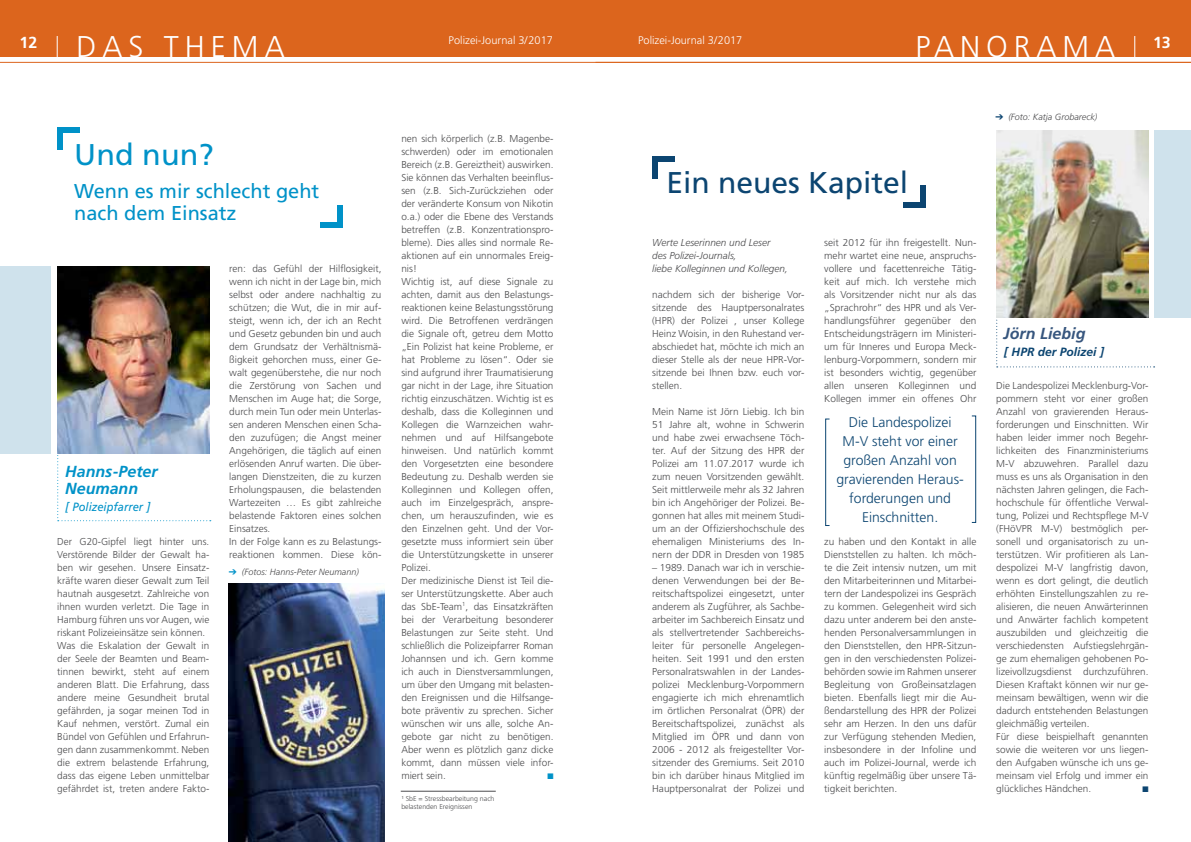
<style>
.page{position:relative;width:1191px;height:842px;background:#fff}
.page>*{position:absolute;margin:0;border:0;box-sizing:border-box;transform-origin:0 0}
.t1{font:300 30px "Frutiger";letter-spacing:.2em;color:#fff}
.t2{font:30px "Frutiger";color:#0c4571}
.t3{font:30px "Frutiger";color:#0092c8}
.t4{font:20px/22px "Frutiger";color:#0092c8}
.t5{font:italic 700 16px/17px "Frutiger";color:#0092c8}
.t6{font:italic 700 16px "Frutiger";color:#37567e}
.t7{font:700 16px "Frutiger";color:#fff}
.t8{font:300 14px/19px "Frutiger";color:#0c4571;text-align:center}
.t9{font:italic 12px "Frutiger";color:#0092c8}
.t10{font:italic 700 12px "Frutiger";color:#0c4571}
.t11{font:300 11px "Frutiger";color:#fff}
.t12{font:300 10px/13px "Frutiger";color:#4c4c4e;text-align:justify}
.t13{font:italic 300 10px/13px "Frutiger";color:#4c4c4e}
.t14{font:italic 300 9px "Frutiger";color:#4c4c4e}
.t15{font:300 7px/8px "Frutiger";color:#4c4c4e}
</style>
<div class="page">
<div style="left:57px;top:128px;width:23px;height:5px;background:#0092c8"></div>
<div style="left:57px;top:128px;width:6px;height:22px;background:#0092c8"></div>
<img style="left:229px;top:583px;width:155px;height:259px">
<hr style="left:401px;top:791px;width:95px;height:1px;background:#4c4c4e">
<div style="left:320px;top:222px;width:23px;height:5px;background:#0092c8"></div>
<div style="left:337px;top:205px;width:6px;height:22px;background:#0092c8"></div>
<svg style="left:996px;top:297px;width:158px;height:70px"></svg>
<div style="left:652px;top:156px;width:23px;height:6px;background:#0c4571"></div>
<div style="left:652px;top:156px;width:6px;height:23px;background:#0c4571"></div>
<img style="left:996px;top:130px;width:152px;height:187px">
<div style="left:1154px;top:130px;width:37px;height:187px;background:#cfe2ec"></div>
<div style="left:825px;top:418px;width:5px;height:108px;border:1px solid #0c4571"></div>
<div style="left:971px;top:415px;width:5px;height:108px;border:1px solid #0c4571"></div>
<div style="left:902px;top:202px;width:23px;height:5px;background:#0c4571"></div>
<div style="left:919px;top:185px;width:6px;height:22px;background:#0c4571"></div>
<svg style="left:57px;top:455px;width:154px;height:66px"></svg>
<div style="left:0;top:266px;width:51px;height:188px;background:#cfe2ec"></div>
<img style="left:57px;top:266px;width:153px;height:188px">
<div style="left:0;top:0;width:1191px;height:57px;background:#dc651d"></div>
<svg style="left:57px;top:36px;width:1px;height:21px"></svg>
<svg style="left:1134px;top:36px;width:1px;height:21px"></svg>
<hr style="left:0;top:62px;width:1191px;height:1px;background:#dc651d">
<h3 class="t7" style="left:19px;top:36px;width:19px">12</h3>
<h1 class="t1" style="left:77px;top:34px;width:210px">DAS THEMA</h1>
<p class="t11" style="left:448px;top:36px;width:106px">Polizei-Journal 3/2017</p>
<p class="t11" style="left:638px;top:36px;width:106px">Polizei-Journal 3/2017</p>
<h1 class="t1" style="left:915px;top:34px;width:201px">PANORAMA</h1>
<h3 class="t7" style="left:1153px;top:36px;width:19px">13</h3>
<h1 class="t3" style="left:74px;top:143px;width:141px">Und nun?</h1>
<h2 class="t4" style="left:74px;top:182px;width:247px">Wenn es mir schlecht geht nach dem Einsatz</h2>
<h3 class="t5" style="left:65px;top:465px;width:94px">Hanns-Peter<br>Neumann</h3>
<p class="t9" style="left:65px;top:502px;width:87px">[ Polizeipfarrer ]</p>
<p class="t12" style="left:57px;top:536px;width:154px;text-align:left">Der G20-Gipfel liegt hinter uns.<br>Verstörende Bilder der Gewalt ha&shy;ben wir gesehen. Unsere Einsatz&shy;kräfte waren dieser Gewalt zum Teil hautnah ausgesetzt. Zahlreiche von ihnen wurden verletzt. Die Tage in Hamburg führen uns vor Augen, wie riskant Polizeieinsätze sein können.<br>Was die Eskalation der Gewalt in der Seele der Beamten und Beam&shy;tinnen bewirkt, steht auf einem anderen Blatt. Die Erfahrung, dass andere meine Gesundheit brutal gefährden, ja sogar meinen Tod in Kauf nehmen, verstört. Zumal ein Bündel von Gefühlen und Erfahrun&shy;gen dann zusammenkommt. Neben die extrem belastende Erfahrung, dass das eigene Leben unmittelbar gefährdet ist, treten andere Fakto-</p>
<p class="t12" style="left:229px;top:263px;width:154px;text-align:left">ren: das Gefühl der Hilflosigkeit, wenn ich nicht in der Lage bin, mich selbst oder andere nachhaltig zu schützen; die Wut, die in mir auf&shy;steigt, wenn ich, der ich an Recht und Gesetz gebunden bin und auch dem Grundsatz der Verhältnismä&shy;ßigkeit gehorchen muss, einer Ge&shy;walt gegenüberstehe, die nur noch die Zerstörung von Sachen und<br>Menschen im Auge hat; die Sorge, durch mein Tun oder mein Unterlas&shy;sen anderen Menschen einen Scha&shy;den zuzufügen; die Angst meiner<br>Angehörigen, die täglich auf einen erlösenden Anruf warten. Die über&shy;langen Dienstzeiten, die zu kurzen<br>Erholungspausen, die belastenden<br>Wartezeiten … Es gibt zahlreiche belastende Faktoren eines solchen<br>Einsatzes.<br>In der Folge kann es zu Belastungs&shy;reaktionen kommen. Diese kön-</p>
<p class="t14" style="left:242px;top:569px;width:119px">(Fotos: Hanns-Peter Neumann)</p>
<p class="t12" style="left:401px;top:133px;width:154px;text-align:left">nen sich körperlich (z.B. Magenbe&shy;schwerden) oder im emotionalen<br>Bereich (z.B. Gereiztheit) auswirken.<br>Sie können das Verhalten beeinflus&shy;sen (z.B. Sich-Zurückziehen oder der veränderte Konsum von Nikotin o.a.) oder die Ebene des Verstands betreffen (z.B. Konzentrationspro&shy;bleme). Dies alles sind normale Re&shy;aktionen auf ein unnormales Ereig&shy;nis!<br>Wichtig ist, auf diese Signale zu achten, damit aus den Belastungs&shy;reaktionen keine Belastungsstörung wird. Die Betroffenen verdrängen die Signale oft, getreu dem Motto „Ein Polizist hat keine Probleme, er hat Probleme zu lösen“. Oder sie sind aufgrund ihrer Traumatisierung gar nicht in der Lage, ihre Situation richtig einzuschätzen. Wichtig ist es deshalb, dass die Kolleginnen und<br>Kollegen die Warnzeichen wahr&shy;nehmen und auf Hilfsangebote hinweisen. Und natürlich kommt den Vorgesetzten eine besondere<br>Bedeutung zu. Deshalb werden sie<br>Kolleginnen und Kollegen offen, auch im Einzelgespräch, anspre&shy;chen, um herauszufinden, wie es den Einzelnen geht. Und der Vor&shy;gesetzte muss informiert sein über die Unterstützungskette in unserer<br>Polizei.<br>Der medizinische Dienst ist Teil die&shy;ser Unterstützungskette. Aber auch das SbE-Team<sup>1</sup>, das Einsatzkräften bei der Verarbeitung besonderer<br>Belastungen zur Seite steht. Und schließlich die Polizeipfarrer Roman<br>Johannsen und ich. Gern komme ich auch in Dienstversammlungen, um über den Umgang mit belasten&shy;den Ereignissen und die Hilfsange&shy;bote präventiv zu sprechen. Sicher wünschen wir uns alle, solche An&shy;gebote gar nicht zu benötigen.<br>Aber wenn es plötzlich ganz dicke kommt, dann müssen viele infor&shy;miert sein.</p>
<p class="t15" style="left:401px;top:795px;width:94px">¹ SbE = Stressbearbeitung nach belastenden Ereignissen</p>
<h1 class="t2" style="left:666px;top:171px;width:243px">Ein neues Kapitel</h1>
<p class="t13" style="left:652px;top:237px;width:137px">Werte Leserinnen und Leser<br>des Polizei-Journals,<br>liebe Kolleginnen und Kollegen,</p>
<p class="t12" style="left:652px;top:289px;width:154px">nachdem sich der bisherige Vor&shy;sitzende des Hauptpersonalrates (HPR) der Polizei , unser Kollege Heinz Woisin, in den Ruhestand ver&shy;abschiedet hat, möchte ich mich an dieser Stelle als der neue HPR-Vor&shy;sitzende bei Ihnen bzw. euch vor&shy;stellen.</p>
<p class="t12" style="left:652px;top:406px;width:154px">Mein Name ist Jörn Liebig. Ich bin 51 Jahre alt, wohne in Schwerin und habe zwei erwachsene Töch&shy;ter. Auf der Sitzung des HPR der Polizei am 11.07.2017 wurde ich zum neuen Vorsitzenden gewählt.<br>Seit mittlerweile mehr als 32 Jahren bin ich Angehöriger der Polizei. Be&shy;gonnen hat alles mit meinem Studi&shy;um an der Offiziershochschule des ehemaligen Ministeriums des In&shy;nern der DDR in Dresden von 1985</p>
<p class="t12" style="left:652px;top:562px;width:154px">– 1989. Danach war ich in verschie&shy;denen Verwendungen bei der Be&shy;reitschaftspolizei eingesetzt, unter anderem als Zugführer, als Sachbe&shy;arbeiter im Sachbereich Einsatz und als stellvertretender Sachbereichs&shy;leiter für personelle Angelegen&shy;heiten. Seit 1991 und den ersten Personalratswahlen in der Landes&shy;polizei Mecklenburg-Vorpommern engagierte ich mich ehrenamtlich im örtlichen Personalrat (ÖPR) der Bereitschaftspolizei, zunächst als Mitglied im ÖPR und dann von 2006 - 2012 als freigestellter Vor&shy;sitzender des Gremiums. Seit 2010 bin ich darüber hinaus Mitglied im Hauptpersonalrat der Polizei und</p>
<p class="t12" style="left:824px;top:237px;width:154px">seit 2012 für ihn freigestellt. Nun&shy;mehr wartet eine neue, anspruchs&shy;vollere und facettenreiche Tätig&shy;keit auf mich. Ich verstehe mich als Vorsitzender nicht nur als das „Sprachrohr“ des HPR und als Ver&shy;handlungsführer gegenüber den Entscheidungsträgern im Ministeri&shy;um für Inneres und Europa Meck&shy;lenburg-Vorpommern, sondern mir ist besonders wichtig, gegenüber allen unseren Kolleginnen und Kollegen immer ein offenes Ohr</p>
<h3 class="t8" style="left:836px;top:414px;width:129px">Die Landespolizei<br>M-V steht vor einer großen Anzahl von gravierenden Heraus&shy;forderungen und<br>Einschnitten.</h3>
<p class="t12" style="left:824px;top:536px;width:154px">zu haben und den Kontakt in alle Dienststellen zu halten. Ich möch&shy;te die Zeit intensiv nutzen, um mit den Mitarbeiterinnen und Mitarbei&shy;tern der Landespolizei ins Gespräch zu kommen. Gelegenheit wird sich dazu unter anderem bei den anste&shy;henden Personalversammlungen in den Dienststellen, den HPR-Sitzun&shy;gen in den verschiedensten Polizei&shy;behörden sowie im Rahmen unserer Begleitung von Großeinsatzlagen bieten. Ebenfalls liegt mir die Au&shy;ßendarstellung des HPR der Polizei sehr am Herzen. In den uns dafür zur Verfügung stehenden Medien, insbesondere in der Infoline und auch im Polizei-Journal, werde ich künftig regelmäßig über unsere Tä&shy;tigkeit berichten.</p>
<p class="t14" style="left:1008px;top:114px;width:91px">(Foto: Katja Grobareck)</p>
<h3 class="t6" style="left:1003px;top:327px;width:83px">Jörn Liebig</h3>
<p class="t10" style="left:1003px;top:347px;width:102px">[ HPR der Polizei ]</p>
<p class="t12" style="left:996px;top:380px;width:154px;text-align:left">Die Landespolizei Mecklenburg-Vor&shy;pommern steht vor einer großen Anzahl von gravierenden Heraus&shy;forderungen und Einschnitten. Wir haben leider immer noch Begehr&shy;lichkeiten des Finanzministeriums M-V abzuwehren. Parallel dazu muss es uns als Organisation in den nächsten Jahren gelingen, die Fach&shy;hochschule für öffentliche Verwal&shy;tung, Polizei und Rechtspflege M-V (FHöVPR M-V) bestmöglich per&shy;sonell und organisatorisch zu un&shy;terstützen. Wir profitieren als Lan&shy;despolizei M-V langfristig davon, wenn es dort gelingt, die deutlich erhöhten Einstellungszahlen zu re&shy;alisieren, die neuen Anwärterinnen und Anwärter fachlich kompetent auszubilden und gleichzeitig die verschiedensten Aufstiegslehrgän&shy;ge zum ehemaligen gehobenen Po&shy;lizeivollzugsdienst durchzuführen.<br>Diesen Kraftakt können wir nur ge&shy;meinsam bewältigen, wenn wir die dadurch entstehenden Belastungen gleichmäßig verteilen.<br>Für diese beispielhaft genannten sowie die weiteren vor uns liegen&shy;den Aufgaben wünsche ich uns ge&shy;meinsam viel Erfolg und immer ein glückliches Händchen.</p>
</div>
